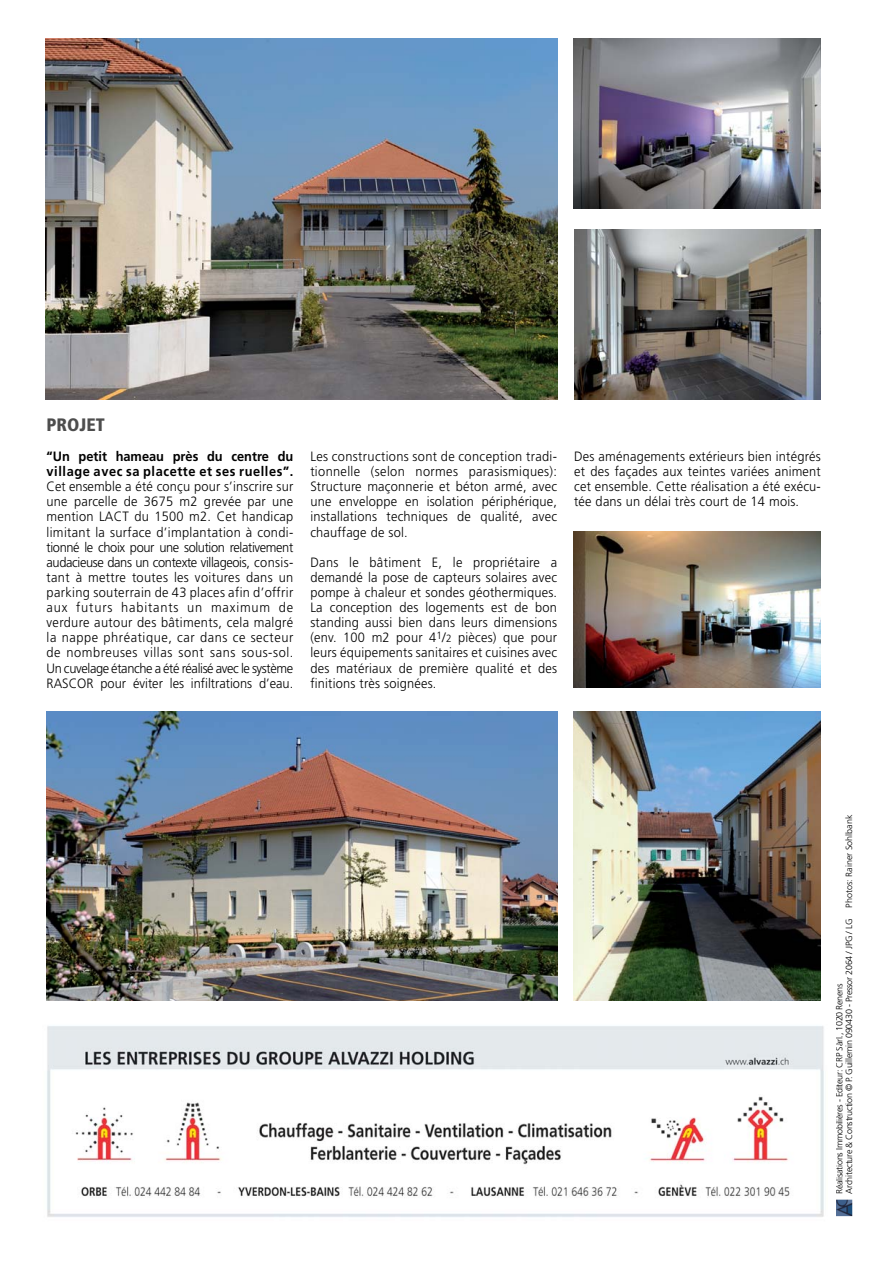
<style>
.page{position:relative;width:893px;height:1263px;background:#fff}
.page>*{position:absolute;margin:0;border:0;box-sizing:border-box;transform-origin:0 0}
.t1{font:900 condensed 18px "Frutiger";color:#4d4d4d}
.t2{font:300 13.5px/15.1px "Frutiger";letter-spacing:.015em;color:#000;text-align:justify;scale:.95 1}
.t3{font:700 13.5px/15.1px "Frutiger";letter-spacing:.045em;color:#000;scale:.95 1}
.t4{font:300 9px/9.8px "Frutiger";letter-spacing:-.03em;color:#000}
.s1{font-size:10.5px}
</style>
<div class="page">
<img style="left:836px;top:1200px;width:16px;height:16px">
<img style="left:574px;top:230px;width:246px;height:170px">
<img style="left:573px;top:711px;width:247px;height:289px">
<img style="left:573px;top:531px;width:247px;height:157px">
<img style="left:46px;top:38px;width:511px;height:362px">
<img style="left:573px;top:38px;width:247px;height:170px">
<img style="left:47px;top:1026px;width:777px;height:191px">
<img style="left:47px;top:711px;width:510px;height:289px">
<h1 class="t1" style="left:47px;top:417px;width:60px">PROJET</h1>
<p class="t3" style="left:47px;top:450px;width:261px">“Un petit hameau près du centre du village avec sa placette et ses ruelles”.</p>
<p class="t2" style="left:47px;top:480px;width:261px">Cet ensemble a été conçu pour s’inscrire sur une parcelle de 3675 m2 grevée par une mention LACT du 1500 m2. Cet handicap limitant la surface d’implantation à condi&shy;tionné le choix pour une solution relativement audacieuse dans un contexte villageois, consis&shy;tant à mettre toutes les voitures dans un parking souterrain de 43 places afin d’offrir aux futurs habitants un maximum de verdure autour des bâtiments, cela malgré la nappe phréatique, car dans ce secteur de nombreuses villas sont sans sous-sol.<br>Un cuvelage étanche a été réalisé avec le système RASCOR pour éviter les infiltrations d’eau.</p>
<p class="t2" style="left:310px;top:450px;width:261px">Les constructions sont de conception tradi&shy;tionnelle (selon normes parasismiques):<br>Structure maçonnerie et béton armé, avec une enveloppe en isolation périphérique, installations techniques de qualité, avec chauffage de sol.</p>
<p class="t2" style="left:310px;top:556px;width:261px">Dans le bâtiment E, le propriétaire a demandé la pose de capteurs solaires avec pompe à chaleur et sondes géothermiques.<br>La conception des logements est de bon standing aussi bien dans leurs dimensions (env. 100 m2 pour 4<sup>1</sup>/<span class="s1">2</span> pièces) que pour leurs équipements sanitaires et cuisines avec des matériaux de première qualité et des finitions très soignées.</p>
<p class="t2" style="left:574px;top:450px;width:261px">Des aménagements extérieurs bien intégrés et des façades aux teintes variées animent cet ensemble. Cette réalisation a été exécu&shy;tée dans un délai très court de 14 mois.</p>
<p class="t4" style="left:835px;top:1194px;width:380px;rotate:-90deg">Réalisations Immobilières - Editeur: CRP Sàrl., 1020 Renens<br>Architecture &amp; Construction © P. Guillemin 090430 - Pressor 2064 / JPG / LG Photos: Rainer Sohlbank</p>
</div>
